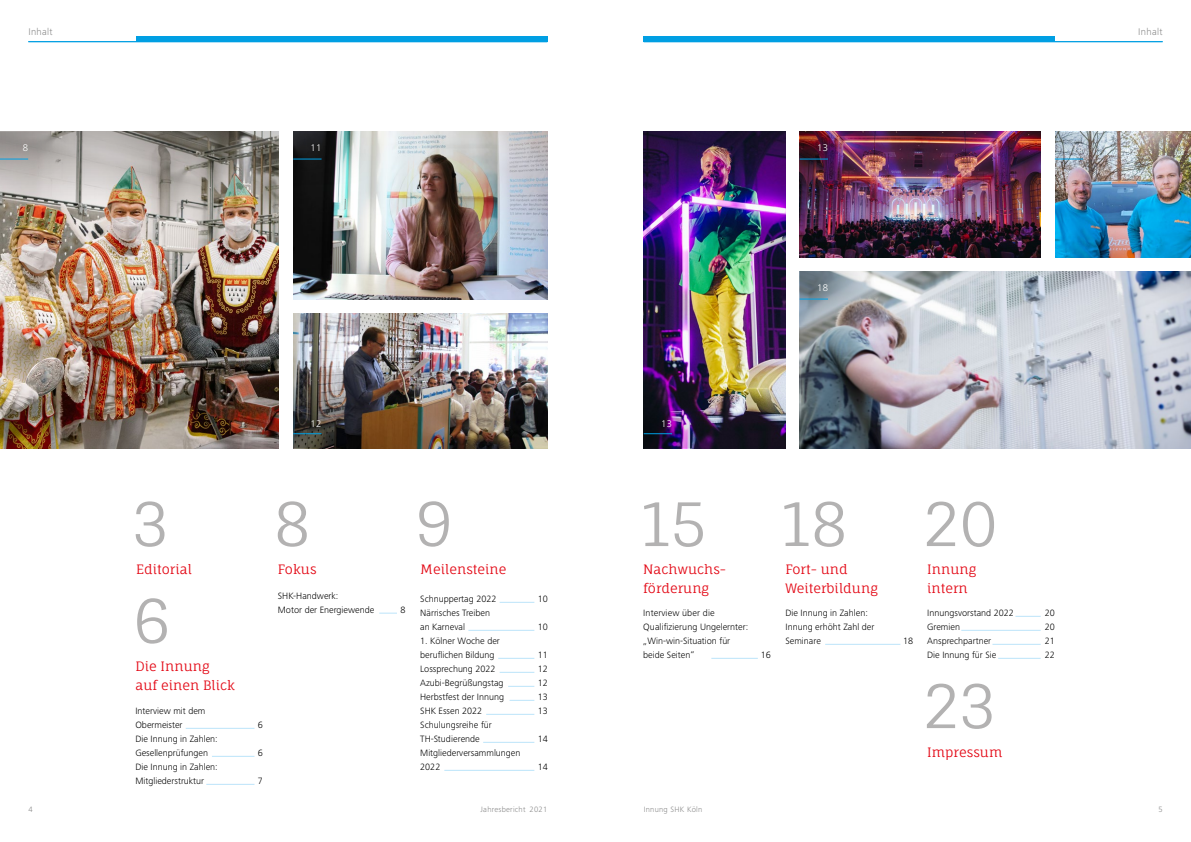
<style>
.page{position:relative;width:1191px;height:842px;background:#fff}
.page>*{position:absolute;margin:0;border:0;box-sizing:border-box;transform-origin:0 0}
.t1{font:59.8px "Fauna One";color:#b3b2b2}
.t2{font:13px/18.8px "Fauna One";color:#e30613}
.t3{font:300 10px "Frutiger Next Pro";letter-spacing:.03em;color:#fff}
.t4{font:300 10px "Frutiger Next Pro";letter-spacing:.03em;color:#878787}
.t5{font:300 9.5px/14px "Frutiger Next Pro";color:#000}
.t6{font:300 8px "Frutiger Next Pro";letter-spacing:.03em;color:#878787}
</style>
<div class="page">
<img style="left:1055px;top:154px;width:136px;height:104px">
<img style="left:1136px;top:132px;width:55px;height:22px">
<img style="left:799px;top:272px;width:392px;height:176px">
<hr style="left:711px;top:658px;width:47px;height:1px;background:#bce4fa">
<hr style="left:825px;top:644px;width:75px;height:1px;background:#bce4fa">
<svg style="left:1015px;top:616px;width:25px;height:1px"></svg>
<hr style="left:961px;top:630px;width:79px;height:1px;background:#bce4fa">
<hr style="left:992px;top:644px;width:48px;height:1px;background:#bce4fa">
<hr style="left:998px;top:658px;width:42px;height:1px;background:#bce4fa">
<svg style="left:379px;top:613px;width:18px;height:1px"></svg>
<hr style="left:499px;top:602px;width:35px;height:1px;background:#bce4fa">
<hr style="left:468px;top:630px;width:66px;height:1px;background:#bce4fa">
<hr style="left:498px;top:658px;width:36px;height:1px;background:#bce4fa">
<hr style="left:499px;top:672px;width:35px;height:1px;background:#bce4fa">
<svg style="left:508px;top:686px;width:26px;height:1px"></svg>
<svg style="left:509px;top:700px;width:25px;height:1px"></svg>
<hr style="left:486px;top:714px;width:48px;height:1px;background:#bce4fa">
<hr style="left:483px;top:742px;width:51px;height:1px;background:#bce4fa">
<hr style="left:444px;top:770px;width:90px;height:1px;background:#bce4fa">
<hr style="left:186px;top:728px;width:68px;height:1px;background:#bce4fa">
<hr style="left:212px;top:756px;width:42px;height:1px;background:#bce4fa">
<hr style="left:206px;top:784px;width:48px;height:1px;background:#bce4fa">
<img style="left:643px;top:132px;width:142px;height:316px">
<img style="left:799px;top:132px;width:241px;height:126px">
<img style="left:0;top:132px;width:278px;height:316px">
<svg style="left:0;top:132px;width:76px;height:55px;background:#b1adab"></svg>
<svg style="left:0;top:159px;width:28px;height:1px"></svg>
<img style="left:293px;top:314px;width:255px;height:134px">
<svg style="left:293px;top:393px;width:64px;height:55px;background:#403d3b"></svg>
<svg style="left:293px;top:433px;width:28px;height:1px"></svg>
<img style="left:643px;top:393px;width:65px;height:55px">
<svg style="left:643px;top:433px;width:29px;height:1px"></svg>
<img style="left:293px;top:132px;width:255px;height:168px">
<svg style="left:293px;top:132px;width:82px;height:55px;background:#6d7675"></svg>
<svg style="left:293px;top:159px;width:28px;height:1px"></svg>
<img style="left:800px;top:132px;width:81px;height:55px">
<svg style="left:799px;top:159px;width:29px;height:1px"></svg>
<img style="left:1055px;top:132px;width:81px;height:46px">
<svg style="left:1054px;top:159px;width:29px;height:1px"></svg>
<svg style="left:800px;top:272px;width:81px;height:55px;background:#989da3"></svg>
<svg style="left:799px;top:299px;width:29px;height:1px"></svg>
<div style="left:136px;top:36px;width:411px;height:5px;background:#009fe3"></div>
<div style="left:643px;top:36px;width:411px;height:5px;background:#009fe3"></div>
<hr style="left:28px;top:41px;width:519px;height:1px;background:#009fe3">
<hr style="left:643px;top:41px;width:519px;height:1px;background:#009fe3">
<p class="t4" style="left:28px;top:26px;width:26px">Inhalt</p>
<p class="t4" style="left:1138px;top:26px;width:26px">Inhalt</p>
<p class="t3" style="left:23px;top:142px;width:7px">8</p>
<p class="t3" style="left:311px;top:142px;width:12px">11</p>
<p class="t3" style="left:817px;top:142px;width:12px">13</p>
<p class="t3" style="left:1072px;top:142px;width:12px">15</p>
<p class="t3" style="left:817px;top:282px;width:12px">18</p>
<p class="t3" style="left:311px;top:418px;width:12px">12</p>
<p class="t3" style="left:661px;top:418px;width:12px">13</p>
<h1 class="t1" style="left:132px;top:487px;width:39px">3</h1>
<h2 class="t2" style="left:136px;top:559px;width:57px">Editorial</h2>
<h1 class="t1" style="left:273px;top:487px;width:40px">8</h1>
<h1 class="t1" style="left:415px;top:487px;width:39px">9</h1>
<h2 class="t2" style="left:278px;top:560px;width:40px">Fokus</h2>
<h2 class="t2" style="left:420px;top:560px;width:88px">Meilensteine</h2>
<h1 class="t1" style="left:133px;top:583px;width:39px">6</h1>
<p class="t5" style="left:278px;top:589px;width:98px">SHK-Handwerk:<br>Motor der Energiewende</p>
<h2 class="t2" style="left:135px;top:657px;width:101px">Die Innung<br>auf einen Blick</h2>
<p class="t5" style="left:135px;top:704px;width:72px">Interview mit dem<br>Obermeister</p>
<p class="t5" style="left:135px;top:732px;width:84px">Die Innung in Zahlen:<br>Gesellenprüfungen</p>
<p class="t5" style="left:135px;top:760px;width:84px">Die Innung in Zahlen:<br>Mitgliederstruktur</p>
<p class="t5" style="left:258px;top:718px;width:7px">6</p>
<p class="t5" style="left:258px;top:746px;width:7px">6</p>
<p class="t5" style="left:258px;top:774px;width:7px">7</p>
<p class="t5" style="left:400px;top:603px;width:7px">8</p>
<p class="t5" style="left:420px;top:592px;width:78px">Schnuppertag 2022</p>
<p class="t5" style="left:538px;top:592px;width:12px">10</p>
<p class="t5" style="left:420px;top:606px;width:71px">Närrisches Treiben an Karneval</p>
<p class="t5" style="left:538px;top:620px;width:12px">10</p>
<p class="t5" style="left:420px;top:634px;width:81px">1. Kölner Woche der beruflichen Bildung</p>
<p class="t5" style="left:538px;top:648px;width:12px">11</p>
<p class="t5" style="left:420px;top:662px;width:77px">Lossprechung 2022</p>
<p class="t5" style="left:538px;top:662px;width:12px">12</p>
<p class="t5" style="left:420px;top:676px;width:85px">Azubi-Begrüßungstag</p>
<p class="t5" style="left:538px;top:676px;width:12px">12</p>
<p class="t5" style="left:420px;top:690px;width:85px">Herbstfest der Innung</p>
<p class="t5" style="left:538px;top:690px;width:12px">13</p>
<p class="t5" style="left:420px;top:704px;width:64px">SHK Essen 2022</p>
<p class="t5" style="left:538px;top:704px;width:12px">13</p>
<p class="t5" style="left:420px;top:718px;width:73px">Schulungsreihe für<br>TH-Studierende</p>
<p class="t5" style="left:538px;top:732px;width:12px">14</p>
<p class="t5" style="left:420px;top:746px;width:102px">Mitgliederversammlungen<br>2022</p>
<p class="t5" style="left:538px;top:760px;width:12px">14</p>
<h1 class="t1" style="left:641px;top:487px;width:66px">15</h1>
<h2 class="t2" style="left:643px;top:560px;width:83px">Nachwuchs&shy;förderung</h2>
<p class="t5" style="left:643px;top:606px;width:106px">Interview über die<br>Qualifizierung Ungelernter: „Win-win-Situation für beide Seiten“</p>
<p class="t5" style="left:761px;top:648px;width:12px">16</p>
<h1 class="t1" style="left:782px;top:487px;width:68px">18</h1>
<h2 class="t2" style="left:785px;top:560px;width:94px">Fort- und<br>Weiterbildung</h2>
<p class="t5" style="left:785px;top:606px;width:90px">Die Innung in Zahlen:<br>Innung erhöht Zahl der<br>Seminare</p>
<p class="t5" style="left:903px;top:634px;width:12px">18</p>
<h1 class="t1" style="left:923px;top:487px;width:77px">20</h1>
<h2 class="t2" style="left:927px;top:560px;width:50px">Innung intern</h2>
<p class="t5" style="left:927px;top:606px;width:88px">Innungsvorstand 2022</p>
<p class="t5" style="left:1044px;top:606px;width:12px">20</p>
<p class="t5" style="left:927px;top:620px;width:34px">Gremien</p>
<p class="t5" style="left:1044px;top:620px;width:12px">20</p>
<p class="t5" style="left:927px;top:634px;width:65px">Ansprechpartner</p>
<p class="t5" style="left:1044px;top:634px;width:12px">21</p>
<p class="t5" style="left:927px;top:648px;width:71px">Die Innung für Sie</p>
<p class="t5" style="left:1044px;top:648px;width:12px">22</p>
<h1 class="t1" style="left:923px;top:669px;width:74px">23</h1>
<h2 class="t2" style="left:927px;top:742px;width:77px">Impressum</h2>
<p class="t6" style="left:28px;top:805px;width:6px">4</p>
<p class="t6" style="left:480px;top:805px;width:68px">Jahresbericht 2021</p>
<p class="t6" style="left:643px;top:805px;width:60px">Innung SHK Köln</p>
<p class="t6" style="left:1158px;top:805px;width:6px">5</p>
</div>
